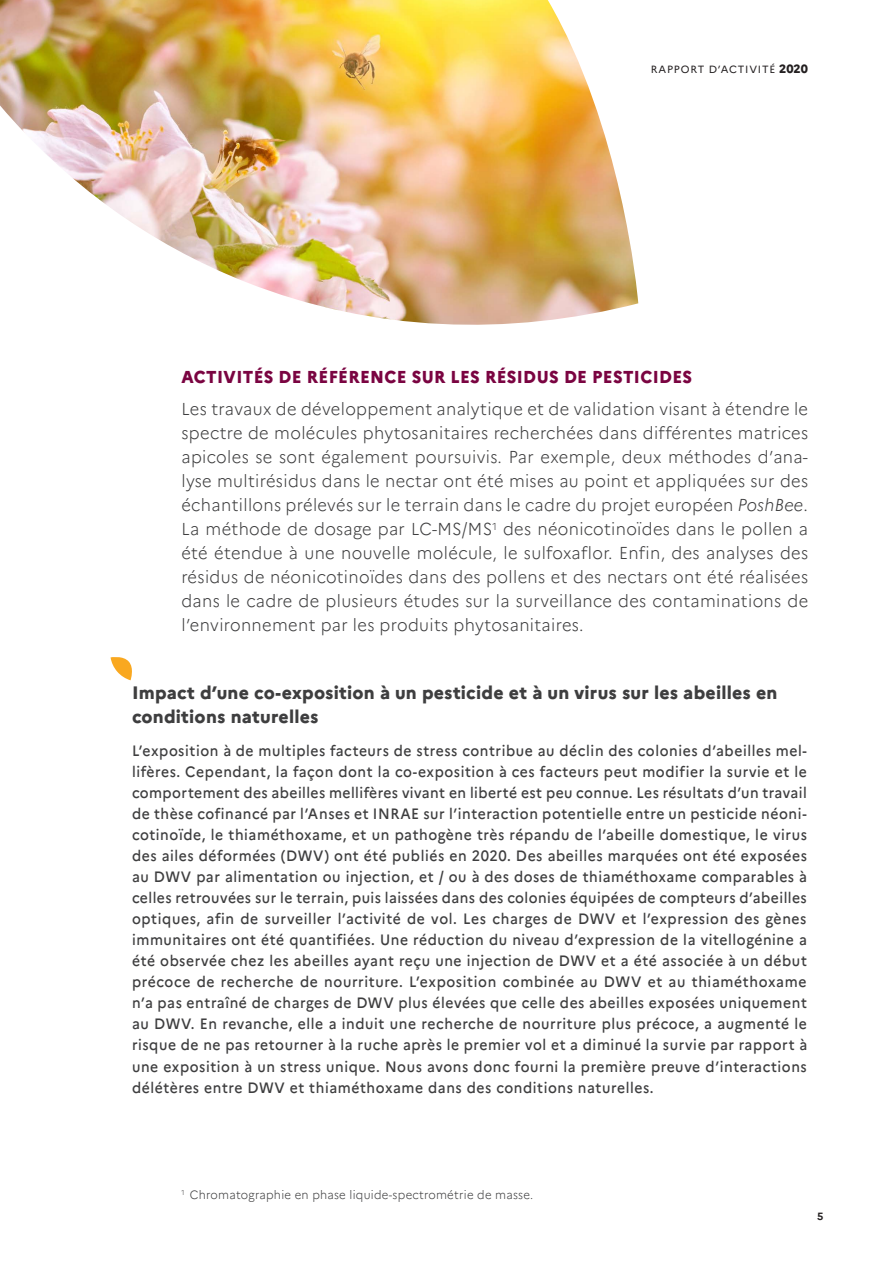
<style>
.page{position:relative;width:893px;height:1263px;background:#fff}
.page>*{position:absolute;margin:0;border:0;box-sizing:border-box;transform-origin:0 0}
.Texte_courant_3_ques{font:800 18px/24px "Marianne";letter-spacing:.01em;color:#3e3e3f}
.Texte_courant_3_ques-2{font:300 17.25px/24px "Marianne";letter-spacing:.02em;color:#3e3e3f;text-align:justify;scale:.95 1}
.Texte_courant_3_ques-3{font:800 17.25px "Marianne";letter-spacing:.02em;color:#7a0441;scale:.95 1}
.Texte_courant_3_ques-4{font:500 15px/21px "Marianne";letter-spacing:.04em;color:#3e3e3f;text-align:justify;scale:.93 1}
.Texte_courant_3_ques-5{font:300 12px "Marianne";letter-spacing:.02em;color:#3e3e3f;scale:.95 1}
.t1{font:10.5px "Marianne";letter-spacing:.08em;color:#231f20}
.t2{font:700 10.5px "Marianne";color:#231f20}
.s1{font-weight:800;font-size:12px}
.s2{font-style:italic}
</style>
<div class="page">
<svg style="left:111px;top:657px;width:21px;height:23px"></svg>
<img style="left:0;top:0;width:638px;height:325px">
<p class="t1" style="left:651px;top:63px;width:159px">RAPPORT D’ACTIVITÉ <span class="s1">2020</span></p>
<p class="Texte_courant_3_ques-3" style="left:181px;top:366px;width:539px">ACTIVITÉS DE RÉFÉRENCE SUR LES RÉSIDUS DE PESTICIDES</p>
<p class="Texte_courant_3_ques-2" style="left:181px;top:397px;width:661px">Les travaux de développement analytique et de validation visant à étendre le spectre de molécules phytosanitaires recherchées dans différentes matrices apicoles se sont également poursuivis. Par exemple, deux méthodes d’ana&shy;lyse multirésidus dans le nectar ont été mises au point et appliquées sur des échantillons prélevés sur le terrain dans le cadre du projet européen <span class="s2">PoshBee</span>.<br>La méthode de dosage par LC-MS/MS<sup>1</sup> des néonicotinoïdes dans le pollen a été étendue à une nouvelle molécule, le sulfoxaflor. Enfin, des analyses des résidus de néonicotinoïdes dans des pollens et des nectars ont été réalisées dans le cadre de plusieurs études sur la surveillance des contaminations de l’environnement par les produits phytosanitaires.</p>
<p class="Texte_courant_3_ques" style="left:132px;top:680px;width:647px">Impact d’une co-exposition à un pesticide et à un virus sur les abeilles en conditions naturelles</p>
<p class="Texte_courant_3_ques-4" style="left:132px;top:740px;width:727px">L’exposition à de multiples facteurs de stress contribue au déclin des colonies d’abeilles mel&shy;lifères. Cependant, la façon dont la co-exposition à ces facteurs peut modifier la survie et le comportement des abeilles mellifères vivant en liberté est peu connue. Les résultats d’un travail de thèse cofinancé par l’Anses et INRAE sur l’interaction potentielle entre un pesticide néoni&shy;cotinoïde, le thiaméthoxame, et un pathogène très répandu de l’abeille domestique, le virus des ailes déformées (DWV) ont été publiés en 2020. Des abeilles marquées ont été exposées au DWV par alimentation ou injection, et / ou à des doses de thiaméthoxame comparables à celles retrouvées sur le terrain, puis laissées dans des colonies équipées de compteurs d’abeilles optiques, afin de surveiller l’activité de vol. Les charges de DWV et l’expression des gènes immunitaires ont été quantifiées. Une réduction du niveau d’expression de la vitellogénine a été observée chez les abeilles ayant reçu une injection de DWV et a été associée à un début précoce de recherche de nourriture. L’exposition combinée au DWV et au thiaméthoxame n’a pas entraîné de charges de DWV plus élevées que celle des abeilles exposées uniquement au DWV. En revanche, elle a induit une recherche de nourriture plus précoce, a augmenté le risque de ne pas retourner à la ruche après le premier vol et a diminué la survie par rapport à une exposition à un stress unique. Nous avons donc fourni la première preuve d’interactions délétères entre DWV et thiaméthoxame dans des conditions naturelles.</p>
<p class="Texte_courant_3_ques-5" style="left:181px;top:1187px;width:372px"><sup>1</sup> Chromatographie en phase liquide-spectrométrie de masse.</p>
<p class="t2" style="left:817px;top:1210px;width:8px">5</p>
</div>
